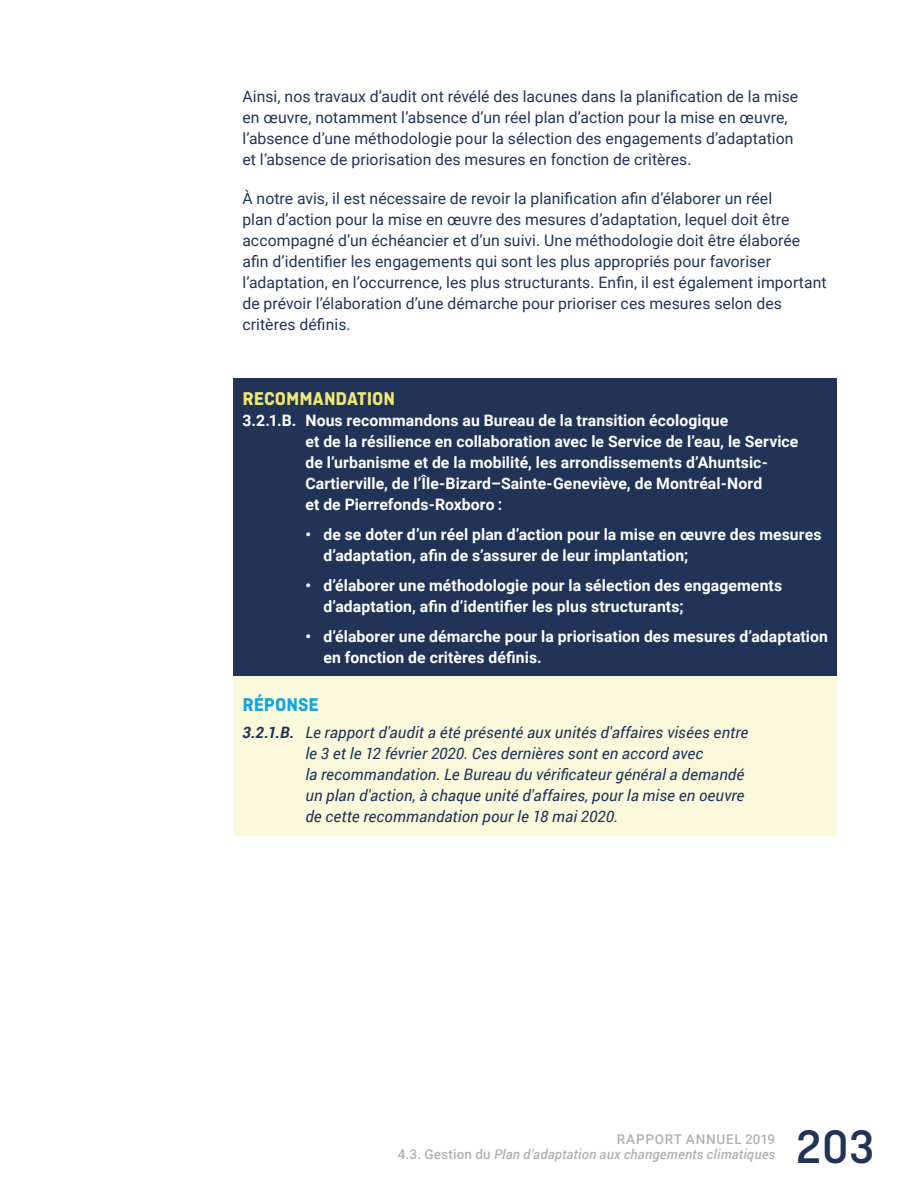
<style>
.page{position:relative;width:918px;height:1188px;background:#fff}
.page>*{position:absolute;margin:0;border:0;box-sizing:border-box;transform-origin:0 0}
.t1{font:500 49.5px "Ciutadella";color:#213458}
.t2{font:700 19.5px "Ciutadella";letter-spacing:-.005em;color:#efe972}
.t3{font:700 19.5px "Ciutadella";color:#15a5da}
.t4{font:15.75px/21px "Roboto";letter-spacing:.005em;color:#213458}
.t5{font:700 15.75px/21px "Roboto";letter-spacing:.005em;color:#fff}
.t6{font:italic 15.75px/21px "Roboto";letter-spacing:.005em;color:#213458}
.t7{font:italic 500 13.5px/15px "Roboto";letter-spacing:.015em;color:#b3b2b2;text-align:right}
.s1{font-weight:700}
.s2{font-style:normal}
</style>
<div class="page">
<div style="left:233px;top:673px;width:604px;height:163px;background:#fbf9dc"></div>
<div style="left:233px;top:378px;width:604px;height:145px;background:#213458"></div>
<div style="left:233px;top:492px;width:604px;height:82px;background:#213458"></div>
<div style="left:233px;top:543px;width:604px;height:82px;background:#213458"></div>
<div style="left:233px;top:594px;width:604px;height:82px;background:#213458"></div>
<p class="t4" style="left:242px;top:85px;width:557px">Ainsi, nos travaux d’audit ont révélé des lacunes dans la planification de la mise en œuvre, notamment l’absence d’un réel plan d’action pour la mise en œuvre, l’absence d’une méthodologie pour la sélection des engagements d’adaptation et l’absence de priorisation des mesures en fonction de critères.</p>
<p class="t4" style="left:242px;top:187px;width:586px">À notre avis, il est nécessaire de revoir la planification afin d’élaborer un réel<br>plan d’action pour la mise en œuvre des mesures d’adaptation, lequel doit être accompagné d’un échéancier et d’un suivi. Une méthodologie doit être élaborée afin d’identifier les engagements qui sont les plus appropriés pour favoriser l’adaptation, en l’occurrence, les plus structurants. Enfin, il est également important de prévoir l’élaboration d’une démarche pour prioriser ces mesures selon des critères définis.</p>
<p class="t2" style="left:242px;top:387px;width:154px">RECOMMANDATION</p>
<p class="t5" style="left:305px;top:409px;width:495px;text-indent:-63px">3.2.1.B. Nous recommandons au Bureau de la transition écologique<br>et de la résilience en collaboration avec le Service de l’eau, le Service de l’urbanisme et de la mobilité, les arrondissements d’Ahuntsic-Cartierville, de l’Île-Bizard–Sainte-Geneviève, de Montréal-Nord<br>et de Pierrefonds-Roxboro :</p>
<p class="t5" style="left:323px;top:523px;width:500px;text-indent:-18px">• de se doter d’un réel plan d’action pour la mise en œuvre des mesures d’adaptation, afin de s’assurer de leur implantation;</p>
<p class="t5" style="left:323px;top:574px;width:460px;text-indent:-18px">• d’élaborer une méthodologie pour la sélection des engagements d’adaptation, afin d’identifier les plus structurants;</p>
<p class="t5" style="left:323px;top:625px;width:506px;text-indent:-18px">• d’élaborer une démarche pour la priorisation des mesures d’adaptation en fonction de critères définis.</p>
<p class="t3" style="left:242px;top:693px;width:78px">RÉPONSE</p>
<p class="t6" style="left:305px;top:721px;width:444px;text-indent:-63px"><span class="s1">3.2.1.B.</span> Le rapport d'audit a été présenté aux unités d'affaires visées entre le 3 et le 12 février 2020. Ces dernières sont en accord avec<br>la recommandation. Le Bureau du vérificateur général a demandé un plan d'action, à chaque unité d'affaires, pour la mise en oeuvre de cette recommandation pour le 18 mai 2020.</p>
<p class="t7" style="left:398px;top:1131px;width:379px"><span class="s2">RAPPORT ANNUEL 2019<br>4.3. Gestion du</span> Plan d’adaptation aux changements climatiques</p>
<h1 class="t1" style="left:796px;top:1119px;width:80px">203</h1>
</div>
